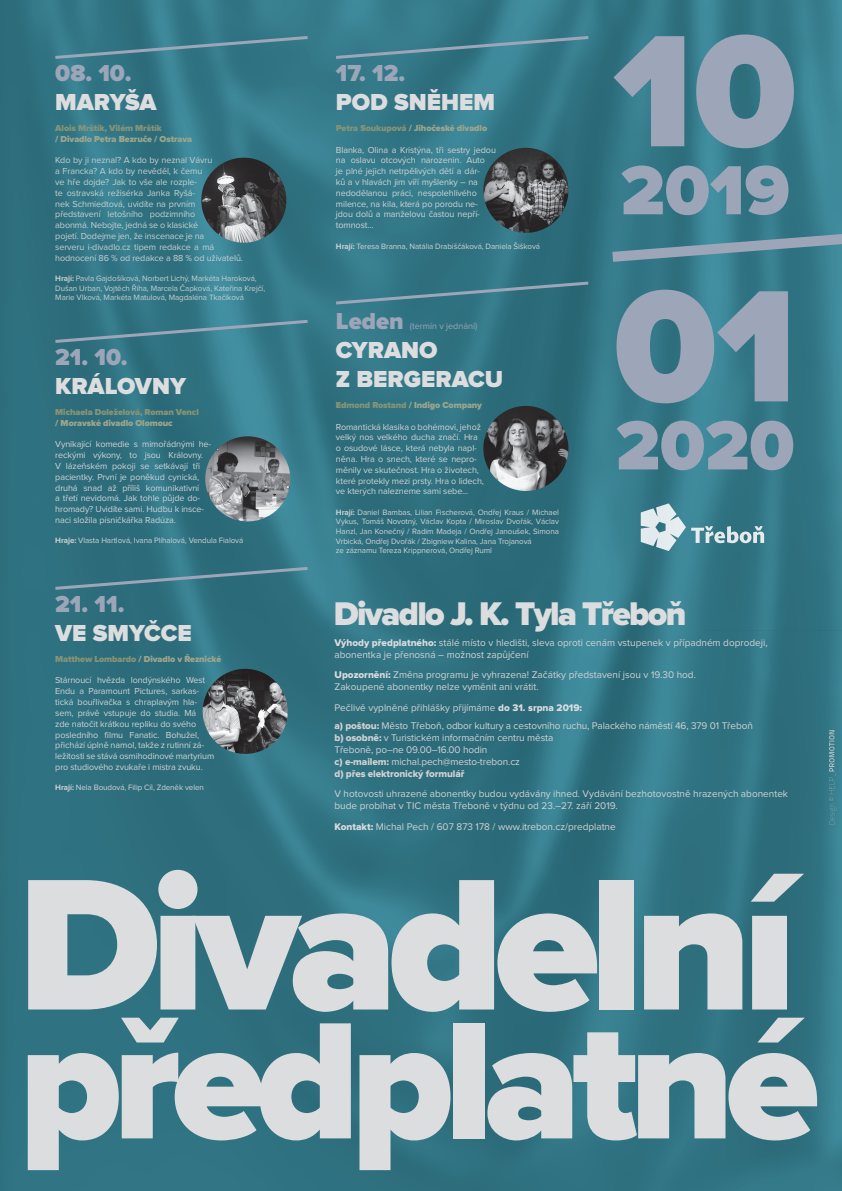
<style>
.page{position:relative;width:842px;height:1191px;background:#fff}
.page>*{position:absolute;margin:0;border:0;box-sizing:border-box;transform-origin:0 0}
.t1{font:900 193.9px "Proxima Nova";letter-spacing:-.05em;color:#dcdddf}
.t2{font:900 172.4px "Proxima Nova";letter-spacing:-.05em;color:#dcdddf}
.t3{font:900 165px "Proxima Nova";color:#9ca6b8}
.t4{font:900 72px "Proxima Nova";color:#9ca6b8}
.t5{font:900 34px "Proxima Nova";letter-spacing:-.05em;color:#dcdddf}
.t6{font:900 24px/28.8px "Proxima Nova";color:#dcdddf}
.t7{font:900 24px "Proxima Nova";color:#9ca6b8}
.t8{font:10px/12px "Proxima Nova";color:#d1d2d4}
.t9{font:10px "Proxima Nova Extrabld";letter-spacing:-.01em;color:#d1d2d4}
.t10{font:9px/10.8px "Proxima Nova";letter-spacing:-.01em;color:#d1d2d4}
.t11{font:9px/10.8px "Proxima Nova";letter-spacing:-.01em;color:#c8cece}
.t12{font:900 9px "Proxima Nova";letter-spacing:-.01em;color:#9ca58c}
.t13{font:900 9px "Proxima Nova";letter-spacing:-.01em;color:#879376}
.t14{font:9px "Proxima Nova";color:#9ca6b8}
.t15{font:8px/9.6px "Proxima Nova";letter-spacing:-.01em;color:#d1d2d4}
.t16{font:8px/9.6px "Proxima Nova";letter-spacing:-.01em;color:#c8cece}
.s1{font-weight:700}
.s2{color:#879376}
.s3{font-family:"Proxima Nova Extrabld";color:#dcdddf}
.s4{font-family:"Proxima Nova Extrabld"}
</style>
<div class="page">
<img style="left:0;top:0;width:842px;height:1191px">
<svg style="left:602px;top:228px;width:240px;height:40px;background:#4d8595"></svg>
<img style="left:691px;top:526px;width:73px;height:17px">
<img style="left:641px;top:503px;width:45px;height:48px">
<img style="left:829px;top:730px;width:7px;height:80px">
<svg style="left:52px;top:34px;width:259px;height:27px;background:#3d7b8b"></svg>
<svg style="left:52px;top:565px;width:259px;height:26px;background:#3b7685"></svg>
<svg style="left:333px;top:34px;width:258px;height:27px;background:#407f8f"></svg>
<svg style="left:52px;top:318px;width:259px;height:27px;background:#3e7c8c"></svg>
<img style="left:201px;top:158px;width:85px;height:85px;border-radius:43px">
<img style="left:203px;top:669px;width:85px;height:85px;border-radius:43px">
<img style="left:483px;top:148px;width:85px;height:85px;border-radius:43px">
<img style="left:205px;top:436px;width:85px;height:85px;border-radius:43px">
<svg style="left:333px;top:280px;width:258px;height:26px;background:#3b7787"></svg>
<img style="left:483px;top:406px;width:85px;height:85px;border-radius:43px">
<h3 class="t7" style="left:55px;top:62px;width:78px">08. 10.</h3>
<h3 class="t6" style="left:55px;top:89px;width:103px">MARYŠA</h3>
<p class="t13" style="left:55px;top:124px;width:108px">Alois Mrštík, Vilém Mrštík</p>
<p class="t12" style="left:55px;top:135px;width:138px">/ Divadlo Petra Bezruče / Ostrava</p>
<p class="t11" style="left:55px;top:155px;width:189px">Kdo by ji neznal? A kdo by neznal Vávru<br>a Francka? A kdo by nevěděl, k čemu<br>ve hře dojde? Jak to vše ale rozple-<br>te ostravská režisérka Janka Ryšá-<br>nek Schmiedtová, uvidíte na prvním představení letošního podzimního<br>abonmá. Nebojte, jedná se o klasické<br>pojetí. Dodejme jen, že inscenace je na<br>serveru i-divadlo.cz tipem redakce a má hodnocení 86 % od redakce a 88 % od uživatelů.</p>
<p class="t16" style="left:55px;top:274px;width:211px"><span class="s1">Hrají:</span> Pavla Gajdošíková, Norbert Lichý, Markéta Haroková,<br>Dušan Urban, Vojtěch Říha, Marcela Čapková, Kateřina Krejčí,<br>Marie Vlková, Markéta Matulová, Magdaléna Tkačíková</p>
<h3 class="t7" style="left:55px;top:346px;width:74px">21. 10.</h3>
<h3 class="t6" style="left:55px;top:373px;width:132px">KRÁLOVNY</h3>
<p class="t13" style="left:55px;top:408px;width:145px">Michaela Doleželová, Roman Vencl</p>
<p class="t12" style="left:55px;top:418px;width:119px">/ Moravské divadlo Olomouc</p>
<p class="t10" style="left:55px;top:439px;width:157px">Vynikající komedie s mimořádnými he&shy;reckými výkony, to jsou Královny.<br>V lázeňském pokoji se setkávají tři pacientky. První je poněkud cynická, druhá snad až příliš komunikativní<br>a třetí nevidomá. Jak tohle půjde do&shy;hromady? Uvidíte sami. Hudbu k insce&shy;naci složila písničkářka Radúza.</p>
<p class="t15" style="left:55px;top:536px;width:190px"><span class="s1">Hraje:</span> Vlasta Hartlová, Ivana Plíhalová, Vendula Fialová</p>
<h3 class="t7" style="left:55px;top:593px;width:71px">21. 11.</h3>
<h3 class="t6" style="left:55px;top:619px;width:138px">VE SMYČCE</h3>
<p class="t12" style="left:55px;top:655px;width:168px"><span class="s2">Matthew Lombardo</span> / Divadlo v Řeznické</p>
<p class="t10" style="left:55px;top:675px;width:161px">Stárnoucí hvězda londýnského West Endu a Paramount Pictures, sarkas&shy;tická bouřlivačka s chraplavým hla&shy;sem, právě vstupuje do studia. Má<br>zde natočit krátkou repliku do svého posledního filmu Fanatic. Bohužel, přichází úplně namol, takže z rutinní zá&shy;ležitosti se stává osmihodinové martyrium pro studiového zvukaře i mistra zvuku.</p>
<p class="t15" style="left:55px;top:783px;width:150px"><span class="s1">Hrají:</span> Nela Boudová, Filip Cíl, Zdeněk velen</p>
<h3 class="t7" style="left:336px;top:62px;width:71px">17. 12.</h3>
<h3 class="t6" style="left:336px;top:89px;width:161px">POD SNĚHEM</h3>
<p class="t12" style="left:336px;top:124px;width:153px"><span class="s2">Petra Soukupová</span> / Jihočeské divadlo</p>
<p class="t10" style="left:336px;top:145px;width:162px">Blanka, Olina a Kristýna, tři sestry jedou na oslavu otcových narozenin. Auto<br>je plné jejich netrpělivých dětí a dár-<br>ků a v hlavách jim víří myšlenky – na nedodělanou práci, nespolehlivého milence, na kila, která po porodu ne&shy;jdou dolů a manželovu častou nepří&shy;tomnost…</p>
<p class="t15" style="left:336px;top:241px;width:206px"><span class="s1">Hrají:</span> Teresa Branna, Natália Drabiščáková, Daniela Šišková</p>
<h3 class="t7" style="left:336px;top:310px;width:69px">Leden</h3>
<p class="t14" style="left:410px;top:322px;width:69px">(termín v jednání)</p>
<h3 class="t6" style="left:336px;top:337px;width:169px">CYRANO<br>Z BERGERACU</h3>
<p class="t12" style="left:336px;top:401px;width:148px"><span class="s2">Edmond Rostand</span> / Indigo Company</p>
<p class="t10" style="left:336px;top:421px;width:149px">Romantická klasika o bohémovi, jehož velký nos velkého ducha značí. Hra o osudové lásce, která nebyla napl&shy;něna. Hra o snech, které se nepro&shy;měnily ve skutečnost. Hra o životech, které protekly mezi prsty. Hra o lidech, ve kterých nalezneme sami sebe...</p>
<p class="t15" style="left:336px;top:507px;width:225px"><span class="s1">Hrají:</span> Daniel Bambas, Lilian Fischerová, Ondřej Kraus / Michael Vykus, Tomáš Novotný, Václav Kopta / Miroslav Dvořák, Václav Hanzl, Jan Konečný / Radim Madeja / Ondřej Janoušek, Simona Vrbická, Ondřej Dvořák / Zbigniew Kalina, Jana Trojanová<br>ze záznamu Tereza Krippnerová, Ondřej Ruml</p>
<h3 class="t3" style="left:613px;top:16px;width:185px">10</h3>
<h3 class="t4" style="left:621px;top:157px;width:171px">2019</h3>
<h3 class="t3" style="left:613px;top:271px;width:185px">01</h3>
<h3 class="t4" style="left:616px;top:412px;width:180px">2020</h3>
<h3 class="t5" style="left:334px;top:598px;width:354px">Divadlo J. K. Tyla Třeboň</h3>
<p class="t8" style="left:334px;top:637px;width:435px"><span class="s3">Výhody předplatného:</span> stálé místo v hledišti, sleva oproti cenám vstupenek v případném doprodeji, abonentka je přenosná – možnost zapůjčení</p>
<p class="t8" style="left:334px;top:669px;width:363px"><span class="s3">Upozornění:</span> Změna programu je vyhrazena! Začátky představení jsou v 19.30 hod.<br>Zakoupené abonentky nelze vyměnit ani vrátit.</p>
<p class="t8" style="left:334px;top:699px;width:420px;line-height:17.7px">Pečlivě vyplněné přihlášky přijímáme <span class="s3">do 31. srpna 2019:<br></span><span class="s4">a) poštou:</span> Město Třeboň, odbor kultury a cestovního ruchu, Palackého náměstí 46, 379 01 Třeboň</p>
<p class="t8" style="left:334px;top:731px;width:220px"><span class="s4">b) osobně:</span> v Turistickém informačním centru města<br>Třeboně, po–ne 09.00–16.00 hodin<br><span class="s4">c) e-mailem:</span> michal.pech@mesto-trebon.cz</p>
<p class="t9" style="left:334px;top:768px;width:132px">d) přes elektronický formulář</p>
<p class="t8" style="left:334px;top:788px;width:455px">V hotovosti uhrazené abonentky budou vydávány ihned. Vydávání bezhotovostně hrazených abonentek bude probíhat v TIC města Třeboně v týdnu od 23.–27. září 2019.</p>
<p class="t8" style="left:334px;top:820px;width:283px"><span class="s3">Kontakt:</span> Michal Pech / 607 873 178 / www.itrebon.cz/predplatne</p>
<h1 class="t1" style="left:18px;top:856px;width:780px">Divadelní</h1>
<h2 class="t2" style="left:19px;top:1002px;width:801px">předplatné</h2>
</div>
